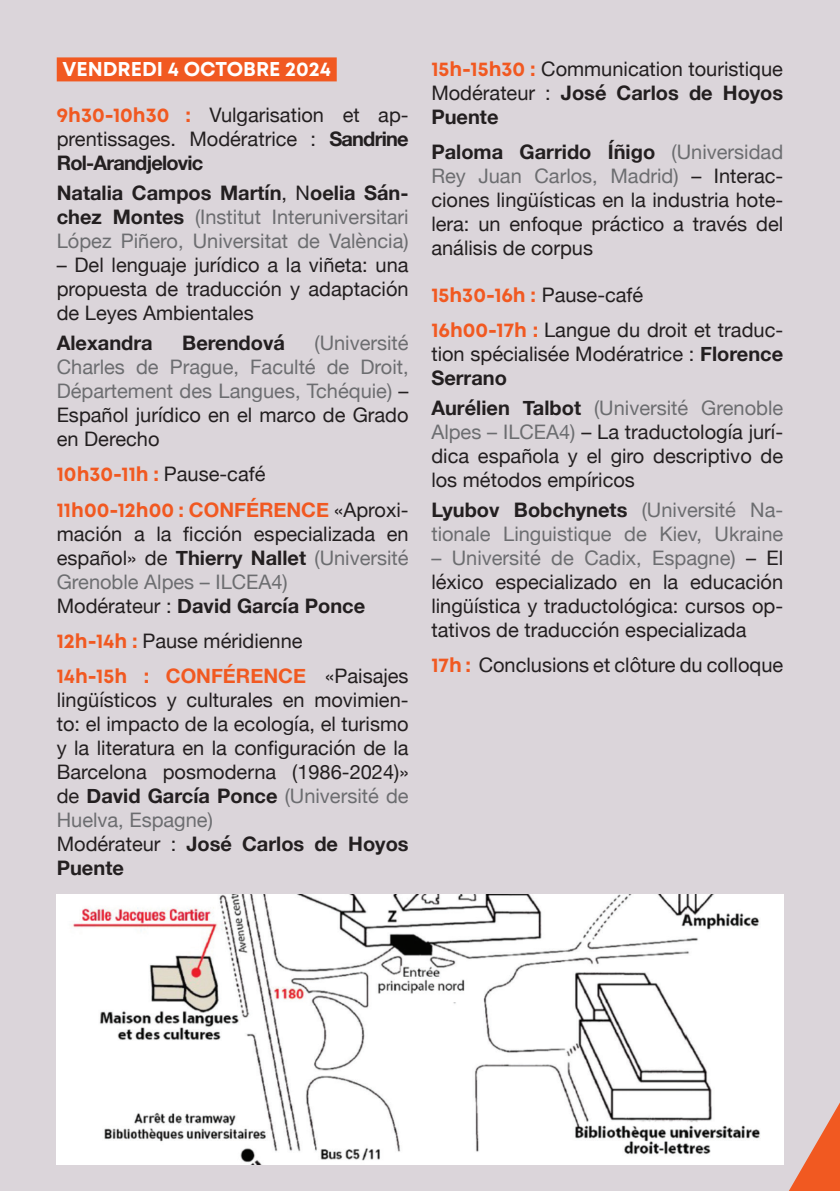
<style>
.page{position:relative;width:840px;height:1191px;background:#fff}
.page>*{position:absolute;margin:0;border:0;box-sizing:border-box;transform-origin:0 0}
.t1{font:20px/24px "Helvetica Neue";color:#231f20;text-align:justify}
.t2{font:20px/24px "Helvetica Neue";color:#6c6d70;text-align:justify}
.t3{font:700 20px/35.4px "Mont";color:#f15921}
.t4{font:700 20px "Mont";color:#fff}
.t5{font:700 20px "Helvetica Neue";color:#231f20}
.s1{font-family:"Mont";font-weight:700;color:#f15921}
.s2{font-weight:700}
.s3{font-weight:700;color:#231f20}
.s4{color:#231f20}
.s5{font-family:"Helvetica Neue";font-weight:400;color:#231f20}
.s6{font-family:"Helvetica Neue"}
.s7{color:#6c6d70}
.s8{font-weight:700;color:#f15921}
</style>
<div class="page">
<div style="left:0;top:0;width:839px;height:1191px;background:#dbd5da"></div>
<div style="left:57px;top:57px;width:279px;height:24px;background:#f15921"></div>
<svg style="left:789px;top:1104px;width:50px;height:87px"></svg>
<img style="left:57px;top:894px;width:725px;height:270px">
<p class="t4" style="left:62px;top:56px;width:270px">VENDREDI 4 OCTOBRE 2024</p>
<p class="t1" style="left:57px;top:104px;width:353px"><span class="s1">9h30-10h30 :</span> Vulgarisation et ap&shy;prentissages. Modératrice : <span class="s2">Sandrine Rol-Arandjelovic</span></p>
<p class="t2" style="left:57px;top:182px;width:353px"><span class="s3">Natalia Campos Martín</span><span class="s4">, N</span><span class="s3">oelia Sán&shy;chez Montes</span> (Institut Interuniversitari López Piñero, Universitat de València)</p>
<p class="t1" style="left:57px;top:254px;width:353px">– Del lenguaje jurídico a la viñeta: una propuesta de traducción y adaptación de Leyes Ambientales</p>
<p class="t5" style="left:57px;top:327px;width:97px">Alexandra</p>
<p class="t5" style="left:182px;top:327px;width:104px">Berendová</p>
<p class="t2" style="left:57px;top:332px;width:353px;text-indent:257px">(Université Charles de Prague, Faculté de Droit, Département des Langues, Tchéquie) <span class="s4">– Español jurídico en el marco de Grado en Derecho</span></p>
<p class="t3" style="left:57px;top:456px;width:353px">10h30-11h : <span class="s5">Pause-café<br></span>11h00-12h00 : <span class="s6">CONFÉRENCE</span> <span class="s5">«Aproxi-</span></p>
<p class="t1" style="left:57px;top:522px;width:353px;text-align:left">mación a la ficción especializada en español» de <span class="s2">Thierry Nallet</span> <span class="s7">(Université Grenoble Alpes – ILCEA4)<br></span>Modérateur : <span class="s2">David García Ponce</span></p>
<p class="t1" style="left:57px;top:624px;width:353px;line-height:35.4px"><span class="s1">12h-14h :</span> Pause méridienne<br><span class="s1">14h-15h :</span> <span class="s8">CONFÉRENCE</span> «Paisajes</p>
<p class="t1" style="left:57px;top:689px;width:353px;text-align:left">lingüísticos y culturales en movimien&shy;to: el impacto de la ecología, el turismo y la literatura en la configuración de la<br>Barcelona posmoderna (1986-2024)» de <span class="s2">David García Ponce</span> <span class="s7">(Université de<br>Huelva, Espagne)<br></span>Modérateur : <span class="s2">José Carlos de Hoyos<br>Puente</span></p>
<p class="t1" style="left:431px;top:58px;width:353px"><span class="s1">15h-15h30 :</span> Communication touristique Modérateur : <span class="s2">José Carlos de Hoyos Puente</span></p>
<p class="t1" style="left:431px;top:141px;width:353px"><span class="s2">Paloma Garrido Íñigo</span> <span class="s7">(Universidad Rey Juan Carlos, Madrid)</span> – Interac&shy;ciones lingüísticas en la industria hote&shy;lera: un enfoque práctico a través del análisis de corpus</p>
<p class="t3" style="left:431px;top:277px;width:213px">15h30-16h : <span class="s5">Pause-café</span></p>
<p class="t1" style="left:431px;top:319px;width:353px"><span class="s1">16h00-17h :</span> Langue du droit et traduc&shy;tion spécialisée Modératrice : <span class="s2">Florence Serrano</span></p>
<p class="t1" style="left:431px;top:397px;width:353px"><span class="s2">Aurélien Talbot</span> <span class="s7">(Université Grenoble Alpes – ILCEA4)</span> – La traductología jurí&shy;dica española y el giro descriptivo de los métodos empíricos</p>
<p class="t2" style="left:431px;top:498px;width:353px"><span class="s3">Lyubov Bobchynets</span> (Université Na&shy;tionale Linguistique de Kiev, Ukraine</p>
<p class="t1" style="left:431px;top:546px;width:353px"><span class="s7">– Université de Cadix, Espagne)</span> – El léxico especializado en la educación lingüística y traductológica: cursos op&shy;tativos de traducción especializada</p>
<p class="t1" style="left:431px;top:654px;width:353px"><span class="s1">17h :</span> Conclusions et clôture du colloque</p>
</div>
